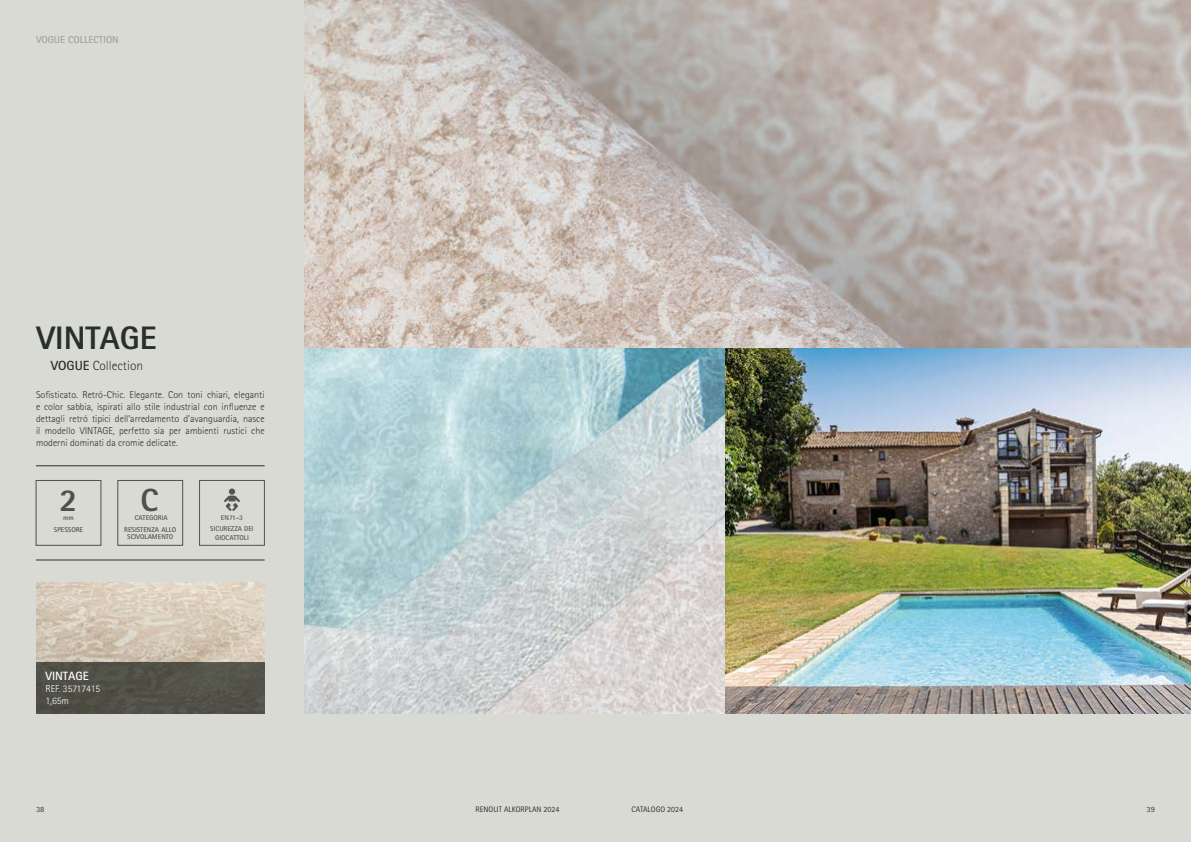
<style>
.page{position:relative;width:1191px;height:842px;background:#d9dad3}
.page>*{position:absolute;margin:0;border:0;box-sizing:border-box;transform-origin:0 0}
.t1{font:800 32.6px "Rotis Sans Serif Pro";color:#28302c}
.t2{font:800 32px "Rotis Sans Serif Pro";color:#4f514e}
.t3{font:300 13.3px "Rotis Sans Serif Pro";color:#28302c}
.t4{font:700 12px "Rotis Sans Serif Pro";color:#fff}
.t5{font:300 10px/12px "Rotis Sans Serif Pro";color:#28302c;text-align:justify}
.t6{font:300 10px/12px "Rotis Sans Serif Pro";color:#fff}
.t7{font:700 10px "Rotis Sans Serif Pro";color:#a3a39e}
.t8{font:8px "Rotis Sans Serif Pro";color:#26312e}
.t9{font:700 8px "Rotis Sans Serif Pro";color:#4f514e}
.t10{font:700 7px/12.5px "Rotis Sans Serif Pro";color:#4f514e;text-align:center}
.t11{font:700 7px/11.4px "Rotis Sans Serif Pro";color:#535552;text-align:center}
.s1{font-weight:700}
</style>
<div class="page">
<hr style="left:36px;top:465px;width:229px;height:1px;background:#28302c">
<hr style="left:36px;top:560px;width:229px;height:1px;background:#28302c">
<img style="left:36px;top:582px;width:229px;height:80px">
<div style="left:36px;top:662px;width:229px;height:51px;background:#525147"></div>
<div style="left:36px;top:480px;width:65px;height:65px;border:1px solid #4f514e"></div>
<div style="left:118px;top:480px;width:65px;height:65px;border:1px solid #4f514e"></div>
<div style="left:199px;top:480px;width:66px;height:65px;border:1px solid #535552"></div>
<div style="left:229px;top:488px;width:6px;height:7px;background:#535552;border-radius:50%"></div>
<svg style="left:224px;top:495px;width:16px;height:16px"></svg>
<img style="left:305px;top:0;width:886px;height:713px">
<p class="t7" style="left:36px;top:33px;width:84px">VOGUE COLLECTION</p>
<h1 class="t1" style="left:37px;top:318px;width:122px">VINTAGE</h1>
<h3 class="t3" style="left:51px;top:358px;width:94px"><span class="s1">VOGUE</span> Collection</h3>
<p class="t5" style="left:36px;top:389px;width:230px">Sofisticato. Retró-Chic. Elegante. Con toni chiari, eleganti e color sabbia, ispirati allo stile industrial con influenze e dettagli retró tipici dell’arredamento d’avanguardia, nasce il modello VINTAGE, perfetto sia per ambienti rustici che moderni dominati da cromie delicate.</p>
<h2 class="t2" style="left:60px;top:480px;width:19px">2</h2>
<p class="t10" style="left:54px;top:511px;width:31px">mm<br>SPESSORE</p>
<h2 class="t2" style="left:140px;top:480px;width:19px">C</h2>
<p class="t10" style="left:124px;top:511px;width:53px">CATEGORIA<br>RESISTENZA ALLO</p>
<p class="t10" style="left:127px;top:530px;width:48px">SCIVOLAMENTO</p>
<p class="t11" style="left:210px;top:512px;width:45px">EN71-3<br>SICUREZZA DEI</p>
<p class="t11" style="left:215px;top:531px;width:35px">GIOCATTOLI</p>
<p class="t4" style="left:45px;top:668px;width:45px">VINTAGE</p>
<p class="t6" style="left:45px;top:683px;width:56px">REF. 35717415<br>1,65m</p>
<p class="t9" style="left:36px;top:804px;width:10px">38</p>
<p class="t8" style="left:475px;top:804px;width:85px">RENOLIT ALKORPLAN 2024</p>
<p class="t8" style="left:631px;top:804px;width:53px">CATALOGO 2024</p>
<p class="t9" style="left:1146px;top:804px;width:10px">39</p>
</div>
